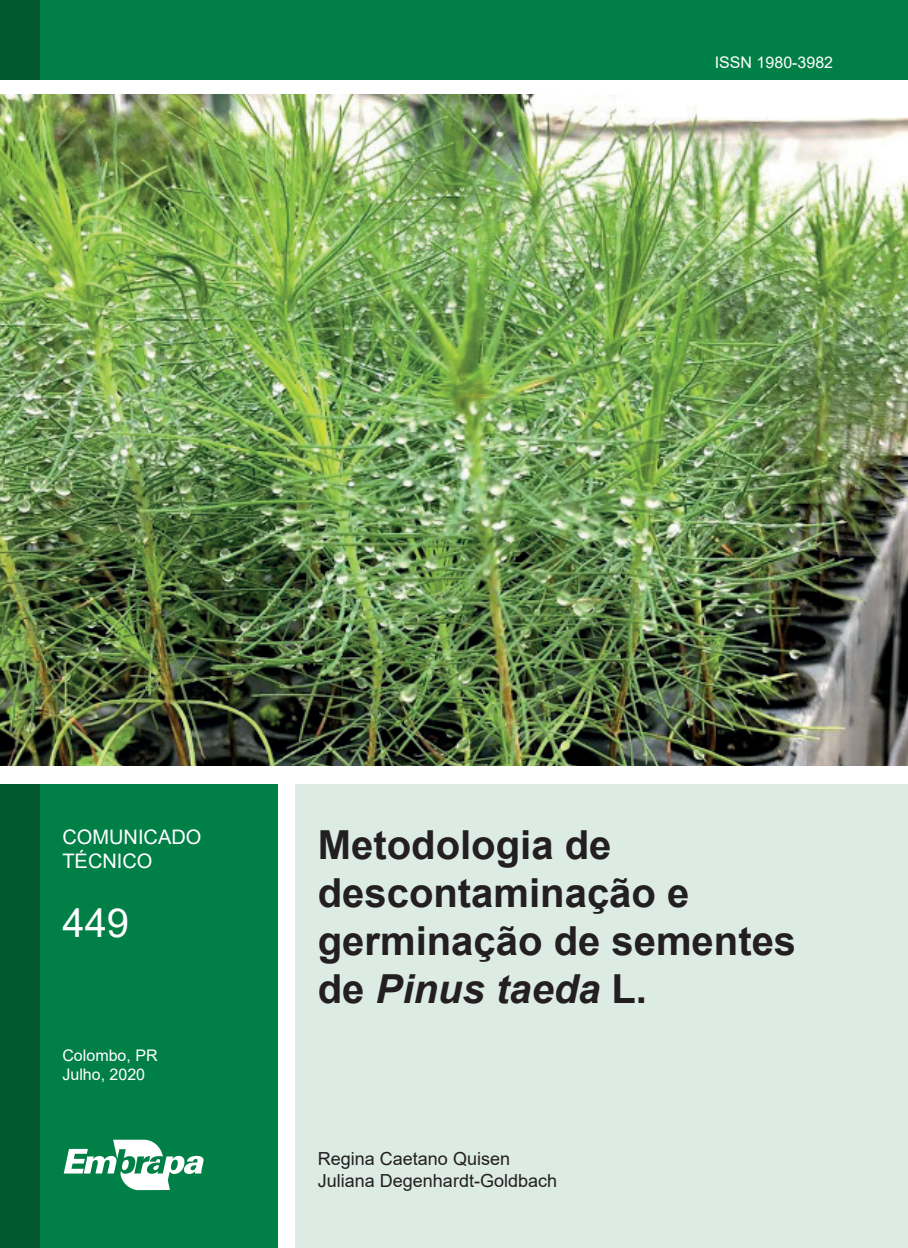
<style>
.page{position:relative;width:908px;height:1248px;background:#fff}
.page>*{position:absolute;margin:0;border:0;box-sizing:border-box;transform-origin:0 0}
.TITULO_CAPA{font:700 40px/48px "Arial";color:#231f20}
.NUMERO_PUBLICACAO{font:40px "Arial";color:#fff}
.COMUNICADO_TECNICO{font:20px/24px "Arial";color:#fff}
.AUTOR_CAPA{font:18px "Arial";color:#231f20}
.NUMERO_ISSN{font:16px "Arial";color:#fff}
.CIDADE_-_MES_-_ESTAD{font:16px "Arial";color:#fff}
.s1{font-style:italic}
</style>
<div class="page">
<img style="left:0;top:94px;width:907px;height:671px">
<div style="left:0;top:784px;width:277px;height:463px;background:#007f46"></div>
<div style="left:295px;top:784px;width:612px;height:463px;background:#dcebe3"></div>
<div style="left:0;top:784px;width:40px;height:463px;background:#00582c"></div>
<div style="left:0;top:0;width:907px;height:79px;background:#007f46"></div>
<svg style="left:64px;top:1139px;width:140px;height:50px"></svg>
<div style="left:0;top:0;width:40px;height:79px;background:#00582c"></div>
<p class="NUMERO_ISSN" style="left:714px;top:51px;width:120px">ISSN 1980-3982</p>
<p class="COMUNICADO_TECNICO" style="left:62px;top:825px;width:140px">COMUNICADO<br>TÉCNICO</p>
<p class="NUMERO_PUBLICACAO" style="left:62px;top:895px;width:68px">449</p>
<p class="CIDADE_-_MES_-_ESTAD" style="left:62px;top:1043px;width:97px">Colombo, PR</p>
<p class="NUMERO_ISSN" style="left:62px;top:1062px;width:84px">Julho, 2020</p>
<p class="TITULO_CAPA" style="left:317px;top:821px;width:479px">Metodologia de descontaminação e germinação de sementes de <span class="s1">Pinus taeda</span> L.</p>
<p class="AUTOR_CAPA" style="left:317px;top:1146px;width:194px">Regina Caetano Quisen</p>
<p class="AUTOR_CAPA" style="left:317px;top:1167px;width:241px">Juliana Degenhardt-Goldbach</p>
</div>
